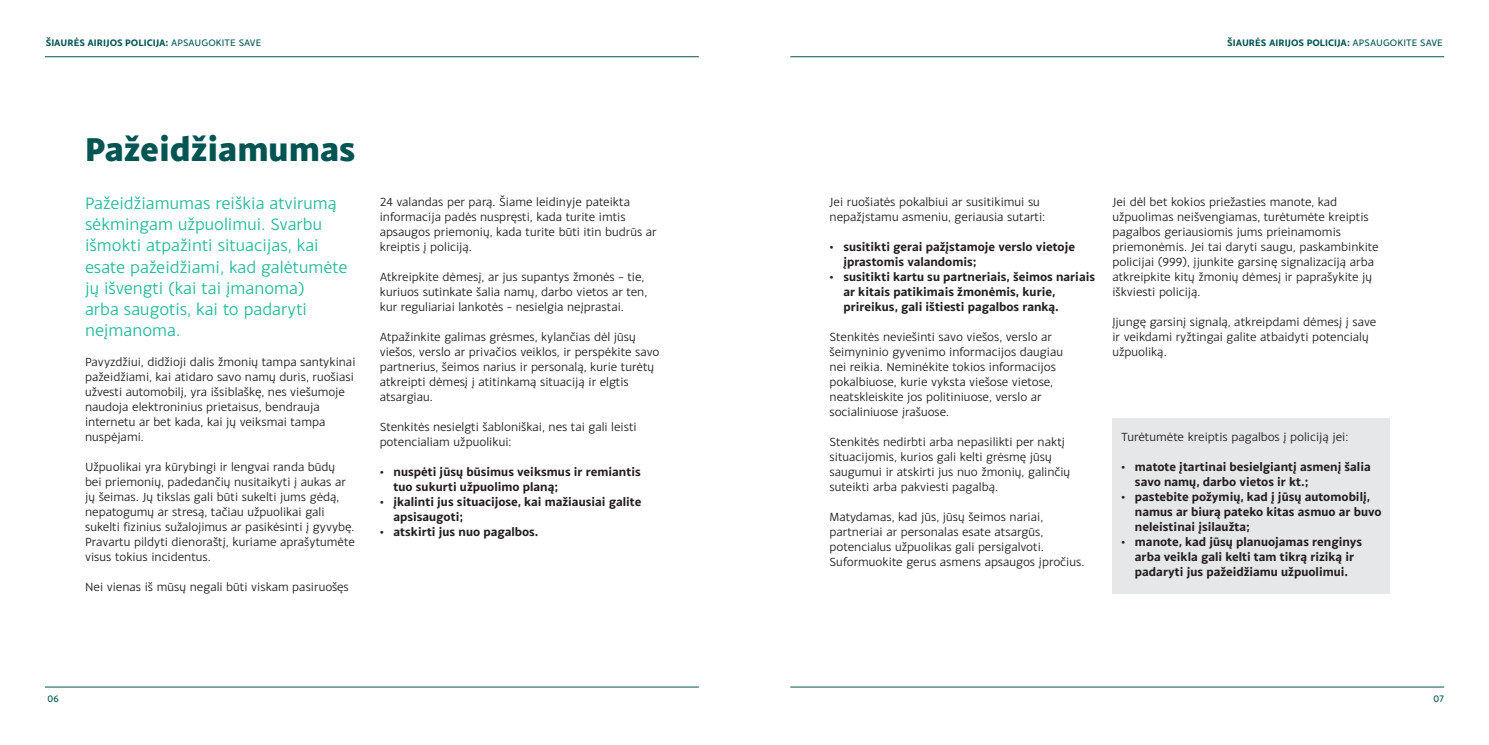
<style>
.page{position:relative;width:1489px;height:745px;background:#fff}
.page>*{position:absolute;margin:0;border:0;box-sizing:border-box;transform-origin:0 0}
.BODY{font:800 35px "Monsal Gothic";color:#005553}
.BODY-2{font:17.5px/21px "Monsal Gothic";color:#24bb9d}
.BODY-3{font:12.5px/15px "Monsal Gothic";color:#231f20}
.BODY_BULLETS{font:700 12.5px/15px "Monsal Gothic";color:#231f20}
.t1{font:700 10px "Monsal Gothic";color:#005553}
.t2{font:10px "Monsal Gothic";color:#005553}
.s1{font-weight:400}
</style>
<div class="page">
<hr style="left:45px;top:56px;width:653px;height:1px;background:#005553">
<hr style="left:45px;top:686px;width:653px;height:1px;background:#005553">
<hr style="left:790px;top:56px;width:653px;height:1px;background:#005553">
<hr style="left:790px;top:686px;width:653px;height:1px;background:#005553">
<div style="left:1112px;top:418px;width:277px;height:176px;background:#e6e7e9"></div>
<p class="t1" style="left:46px;top:36px;width:217px">ŠIAURĖS AIRIJOS POLICIJA: <span class="s1">APSAUGOKITE SAVE</span></p>
<p class="t1" style="left:1227px;top:36px;width:217px">ŠIAURĖS AIRIJOS POLICIJA: <span class="s1">APSAUGOKITE SAVE</span></p>
<p class="BODY" style="left:85px;top:126px;width:272px">Pažeidžiamumas</p>
<p class="BODY-2" style="left:85px;top:192px;width:264px">Pažeidžiamumas reiškia atvirumą sėkmingam užpuolimui. Svarbu išmokti atpažinti situacijas, kai esate pažeidžiami, kad galėtumėte jų išvengti (kai tai įmanoma)<br>arba saugotis, kai to padaryti neįmanoma.</p>
<p class="BODY-3" style="left:85px;top:353px;width:272px">Pavyzdžiui, didžioji dalis žmonių tampa santykinai pažeidžiami, kai atidaro savo namų duris, ruošiasi užvesti automobilį, yra išsiblaškę, nes viešumoje naudoja elektroninius prietaisus, bendrauja internetu ar bet kada, kai jų veiksmai tampa nuspėjami.</p>
<p class="BODY-3" style="left:85px;top:458px;width:271px">Užpuolikai yra kūrybingi ir lengvai randa būdų bei priemonių, padedančių nusitaikyti į aukas ar jų šeimas. Jų tikslas gali būti sukelti jums gėdą, nepatogumų ar stresą, tačiau užpuolikai gali sukelti fizinius sužalojimus ar pasikėsinti į gyvybę.<br>Pravartu pildyti dienoraštį, kuriame aprašytumėte visus tokius incidentus.</p>
<p class="BODY-3" style="left:85px;top:578px;width:265px">Nei vienas iš mūsų negali būti viskam pasiruošęs</p>
<p class="BODY-3" style="left:380px;top:193px;width:278px">24 valandas per parą. Šiame leidinyje pateikta informacija padės nuspręsti, kada turite imtis apsaugos priemonių, kada turite būti itin budrūs ar kreiptis į policiją.</p>
<p class="BODY-3" style="left:380px;top:268px;width:269px">Atkreipkite dėmesį, ar jus supantys žmonės – tie, kuriuos sutinkate šalia namų, darbo vietos ar ten, kur reguliariai lankotės – nesielgia neįprastai.</p>
<p class="BODY-3" style="left:380px;top:328px;width:281px">Atpažinkite galimas grėsmes, kylančias dėl jūsų viešos, verslo ar privačios veiklos, ir perspėkite savo partnerius, šeimos narius ir personalą, kurie turėtų atkreipti dėmesį į atitinkamą situaciją ir elgtis atsargiau.</p>
<p class="BODY-3" style="left:380px;top:418px;width:258px">Stenkitės nesielgti šabloniškai, nes tai gali leisti potencialiam užpuolikui:</p>
<p class="BODY_BULLETS" style="left:393px;top:463px;width:249px;text-indent:-14px">• nuspėti jūsų būsimus veiksmus ir remiantis tuo sukurti užpuolimo planą;</p>
<p class="BODY_BULLETS" style="left:393px;top:493px;width:249px;text-indent:-14px">• įkalinti jus situacijose, kai mažiausiai galite apsisaugoti;</p>
<p class="BODY_BULLETS" style="left:380px;top:523px;width:160px">• atskirti jus nuo pagalbos.</p>
<p class="BODY-3" style="left:829px;top:193px;width:217px">Jei ruošiatės pokalbiui ar susitikimui su nepažįstamu asmeniu, geriausia sutarti:</p>
<p class="BODY_BULLETS" style="left:843px;top:238px;width:233px;text-indent:-14px">• susitikti gerai pažįstamoje verslo vietoje įprastomis valandomis;</p>
<p class="BODY_BULLETS" style="left:843px;top:268px;width:253px;text-indent:-14px">• susitikti kartu su partneriais, šeimos nariais ar kitais patikimais žmonėmis, kurie, prireikus, gali ištiesti pagalbos ranką.</p>
<p class="BODY-3" style="left:829px;top:328px;width:235px">Stenkitės neviešinti savo viešos, verslo ar šeimyninio gyvenimo informacijos daugiau nei reikia. Neminėkite tokios informacijos pokalbiuose, kurie vyksta viešose vietose, neatskleiskite jos politiniuose, verslo ar socialiniuose įrašuose.</p>
<p class="BODY-3" style="left:829px;top:433px;width:242px">Stenkitės nedirbti arba nepasilikti per naktį situacijomis, kurios gali kelti grėsmę jūsų saugumui ir atskirti jus nuo žmonių, galinčių suteikti arba pakviesti pagalbą.</p>
<p class="BODY-3" style="left:829px;top:508px;width:256px">Matydamas, kad jūs, jūsų šeimos nariai, partneriai ar personalas esate atsargūs, potencialus užpuolikas gali persigalvoti.<br>Suformuokite gerus asmens apsaugos įpročius.</p>
<p class="BODY-3" style="left:1112px;top:193px;width:268px">Jei dėl bet kokios priežasties manote, kad užpuolimas neišvengiamas, turėtumėte kreiptis pagalbos geriausiomis jums prieinamomis priemonėmis. Jei tai daryti saugu, paskambinkite policijai (999), įjunkite garsinę signalizaciją arba atkreipkite kitų žmonių dėmesį ir paprašykite jų iškviesti policiją.</p>
<p class="BODY-3" style="left:1112px;top:313px;width:265px">Įjungę garsinį signalą, atkreipdami dėmesį į save ir veikdami ryžtingai galite atbaidyti potencialų užpuoliką.</p>
<p class="BODY-3" style="left:1121px;top:429px;width:229px">Turėtumėte kreiptis pagalbos į policiją jei:</p>
<p class="BODY_BULLETS" style="left:1134px;top:459px;width:237px;text-indent:-14px">• matote įtartinai besielgiantį asmenį šalia savo namų, darbo vietos ir kt.;</p>
<p class="BODY_BULLETS" style="left:1134px;top:489px;width:248px;text-indent:-14px">• pastebite požymių, kad į jūsų automobilį, namus ar biurą pateko kitas asmuo ar buvo neleistinai įsilaužta;</p>
<p class="BODY_BULLETS" style="left:1121px;top:534px;width:242px;text-align:center">• manote, kad jūsų planuojamas renginys arba veikla gali kelti tam tikrą riziką ir padaryti jus pažeidžiamu užpuolimui.</p>
<p class="t2" style="left:48px;top:691px;width:13px">06</p>
<p class="t2" style="left:1433px;top:691px;width:12px">07</p>
</div>
